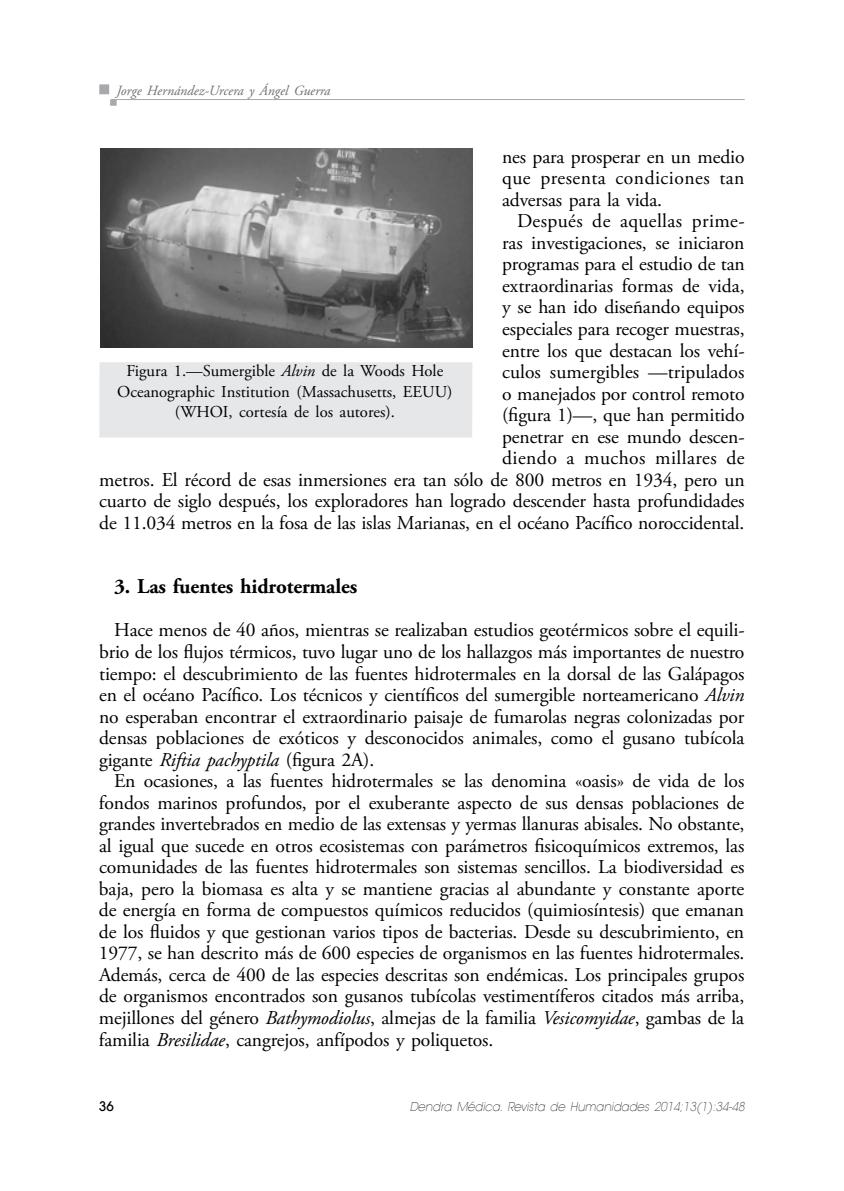
<style>
.page{position:relative;width:844px;height:1191px;background:#fff}
.page>*{position:absolute;margin:0;border:0;box-sizing:border-box;transform-origin:0 0}
.t1{font:700 21px "Adobe Garamond Pro";letter-spacing:-.005em;color:#000}
.t2{font:19.6px/21.5px "Adobe Garamond Pro";letter-spacing:-.01em;color:#000;text-align:justify}
.t3{font:16.62px/20.5px "Adobe Garamond Pro";color:#000;text-align:center}
.t4{font:italic 14px "Adobe Garamond Pro";color:#6d6e71}
.t5{font:500 13.12px "Avant Garde LT";color:#000}
.t6{font:italic 200 12.25px "Avant Garde LT";color:#000;scale:.95 1}
.s1{font-style:italic}
</style>
<div class="page">
<div style="left:99px;top:84px;width:10px;height:10px;background:#a7a9ac;border:2px solid #a7a9ac"></div>
<svg style="left:110px;top:99px;width:7px;height:7px"></svg>
<hr style="left:112px;top:99px;width:632px;height:1px;background:#a7a9ac">
<div style="left:100px;top:363px;width:371px;height:73px;background:#e6e7e8"></div>
<div style="left:99px;top:362px;width:373px;height:75px;border:2px solid #e6e7e8"></div>
<img style="left:100px;top:148px;width:372px;height:199px">
<p class="t4" style="left:117px;top:82px;width:215px">Jorge Hernández-Urcera y Ángel Guerra</p>
<p class="t2" style="left:502px;top:146px;width:244px">nes para prosperar en un medio que presenta condiciones tan adversas para la vida.</p>
<p class="t2" style="left:99px;top:211px;width:646px;text-align:right">Después de aquellas prime-<br>ras investigaciones, se iniciaron<br>programas para el estudio de tan<br>extraordinarias formas de vida,<br>y se han ido diseñando equipos<br>especiales para recoger muestras,<br>entre los que destacan los vehí-<br>culos sumergibles —tripulados<br>o manejados por control remoto<br>(figura 1)—, que han permitido<br>penetrar en ese mundo descen-<br>diendo a muchos millares de<br>metros. El récord de esas inmersiones era tan sólo de 800 metros en 1934, pero un cuarto de siglo después, los exploradores han logrado descender hasta profundidades de 11.034 metros en la fosa de las islas Marianas, en el océano Pacífico noroccidental.</p>
<p class="t3" style="left:117px;top:361px;width:336px">Figura 1.—Sumergible <span class="s1">Alvin</span> de la Woods Hole<br>Oceanographic Institution (Massachusetts, EEUU) (WHOI, cortesía de los autores).</p>
<p class="t1" style="left:114px;top:574px;width:244px">3. Las fuentes hidrotermales</p>
<p class="t2" style="left:99px;top:620px;width:647px;text-indent:15px">Hace menos de 40 años, mientras se realizaban estudios geotérmicos sobre el equili&shy;brio de los flujos térmicos, tuvo lugar uno de los hallazgos más importantes de nuestro tiempo: el descubrimiento de las fuentes hidrotermales en la dorsal de las Galápagos en el océano Pacífico. Los técnicos y científicos del sumergible norteamericano <span class="s1">Alvin </span>no esperaban encontrar el extraordinario paisaje de fumarolas negras colonizadas por densas poblaciones de exóticos y desconocidos animales, como el gusano tubícola gigante <span class="s1">Riftia pachyptila</span> (figura 2A).</p>
<p class="t2" style="left:99px;top:771px;width:647px;text-indent:15px">En ocasiones, a las fuentes hidrotermales se las denomina «oasis» de vida de los fondos marinos profundos, por el exuberante aspecto de sus densas poblaciones de grandes invertebrados en medio de las extensas y yermas llanuras abisales. No obstante, al igual que sucede en otros ecosistemas con parámetros fisicoquímicos extremos, las comunidades de las fuentes hidrotermales son sistemas sencillos. La biodiversidad es baja, pero la biomasa es alta y se mantiene gracias al abundante y constante aporte de energía en forma de compuestos químicos reducidos (quimiosíntesis) que emanan de los fluidos y que gestionan varios tipos de bacterias. Desde su descubrimiento, en 1977, se han descrito más de 600 especies de organismos en las fuentes hidrotermales.<br>Además, cerca de 400 de las especies descritas son endémicas. Los principales grupos de organismos encontrados son gusanos tubícolas vestimentíferos citados más arriba, mejillones del género <span class="s1">Bathymodiolus</span>, almejas de la familia <span class="s1">Vesicomyidae</span>, gambas de la familia <span class="s1">Bresilidae</span>, cangrejos, anfípodos y poliquetos.</p>
<p class="t5" style="left:99px;top:1098px;width:16px">36</p>
<p class="t6" style="left:409px;top:1099px;width:354px">Dendra Médica. Revista de Humanidades 2014;13(1):34-48</p>
</div>
